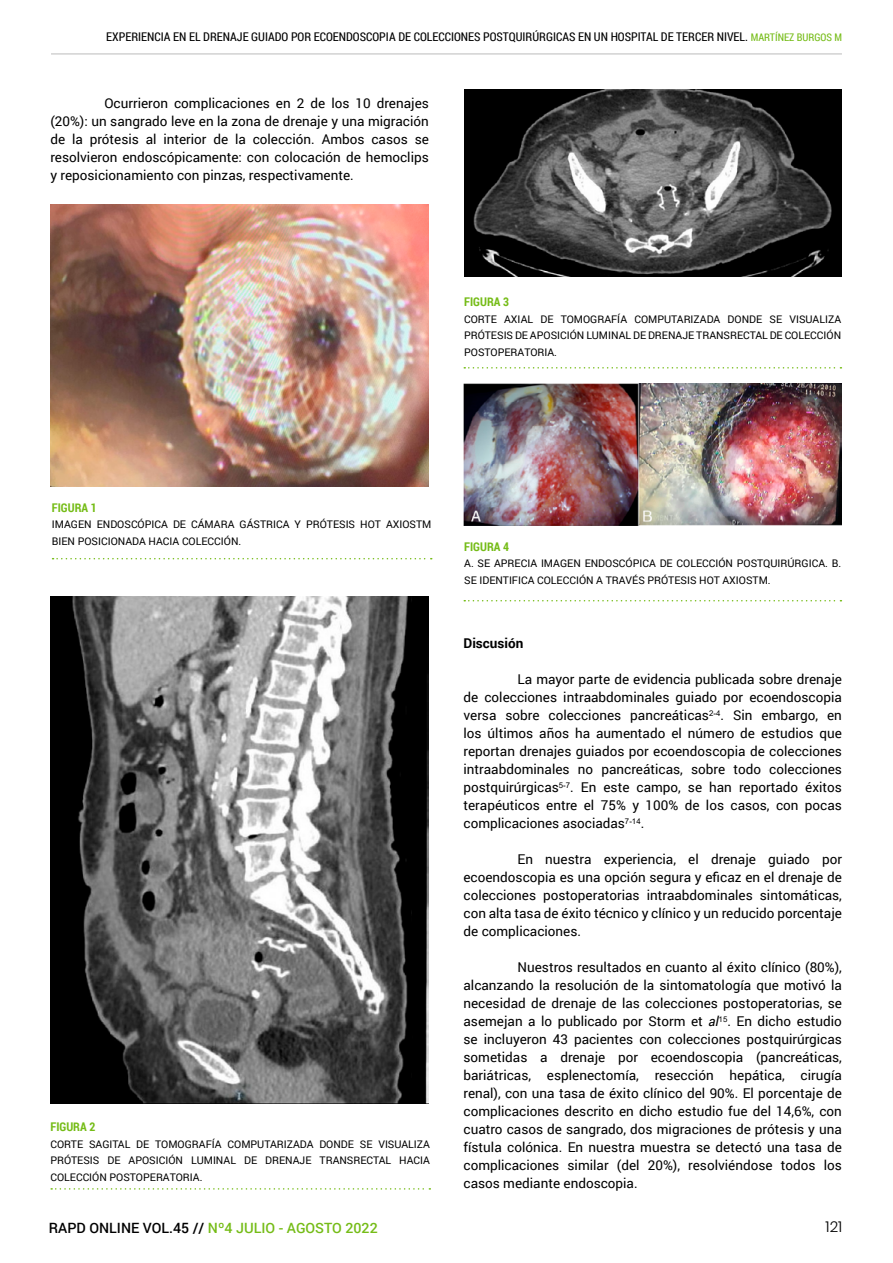
<style>
.page{position:relative;width:893px;height:1263px;background:#fff}
.page>*{position:absolute;margin:0;border:0;box-sizing:border-box;transform-origin:0 0}
.t1{font:300 15px "Poppins";color:#000}
.t2{font:500 14.25px "Roboto";color:#75bc17}
.t3{font:13.5px/18px "Roboto";color:#000;text-align:justify}
.t4{font:700 13.5px "Roboto";color:#000}
.t5{font:12px "Roboto Condensed";color:#000}
.t6{font:700 12px "Roboto Condensed";color:#75bc17}
.t7{font:10.5px/16.5px "Roboto";color:#000;text-align:justify}
.s1{font-size:10.5px;color:#75bc17}
.s2{font-style:italic}
.s3{color:#000}
</style>
<div class="page">
<hr style="left:51px;top:53px;width:791px;height:2px;background:#d2d2d2">
<svg style="left:464px;top:367px;width:377px;height:2px"></svg>
<img style="left:50px;top:596px;width:379px;height:507px">
<svg style="left:51px;top:1188px;width:379px;height:1px"></svg>
<img style="left:50px;top:205px;width:379px;height:281px">
<svg style="left:53px;top:558px;width:379px;height:1px"></svg>
<img style="left:464px;top:89px;width:378px;height:188px">
<img style="left:463px;top:384px;width:379px;height:141px">
<svg style="left:464px;top:600px;width:377px;height:1px"></svg>
<p class="t5" style="left:106px;top:29px;width:737px">EXPERIENCIA EN EL DRENAJE GUIADO POR ECOENDOSCOPIA DE COLECCIONES POSTQUIRÚRGICAS EN UN HOSPITAL DE TERCER NIVEL. <span class="s1">MARTÍNEZ BURGOS M</span></p>
<p class="t3" style="left:50px;top:94px;width:380px;text-indent:54px">Ocurrieron complicaciones en 2 de los 10 drenajes (20%): un sangrado leve en la zona de drenaje y una migración de la prótesis al interior de la colección. Ambos casos se resolvieron endoscópicamente: con colocación de hemoclips y reposicionamiento con pinzas, respectivamente.</p>
<p class="t6" style="left:464px;top:293px;width:46px">FIGURA 3</p>
<p class="t7" style="left:464px;top:310px;width:379px">CORTE AXIAL DE TOMOGRAFÍA COMPUTARIZADA DONDE SE VISUALIZA PRÓTESIS DE APOSICIÓN LUMINAL DE DRENAJE TRANSRECTAL DE COLECCIÓN POSTOPERATORIA.</p>
<p class="t6" style="left:52px;top:499px;width:46px">FIGURA 1</p>
<p class="t7" style="left:52px;top:516px;width:381px">IMAGEN ENDOSCÓPICA DE CÁMARA GÁSTRICA Y PRÓTESIS HOT AXIOSTM<br>BIEN POSICIONADA HACIA COLECCIÓN.</p>
<p class="t6" style="left:50px;top:1118px;width:46px">FIGURA 2</p>
<p class="t7" style="left:50px;top:1135px;width:381px">CORTE SAGITAL DE TOMOGRAFÍA COMPUTARIZADA DONDE SE VISUALIZA PRÓTESIS DE APOSICIÓN LUMINAL DE DRENAJE TRANSRECTAL HACIA COLECCIÓN POSTOPERATORIA.</p>
<p class="t6" style="left:464px;top:538px;width:46px">FIGURA 4</p>
<p class="t7" style="left:464px;top:555px;width:379px">A. SE APRECIA IMAGEN ENDOSCÓPICA DE COLECCIÓN POSTQUIRÚRGICA. B.<br>SE IDENTIFICA COLECCIÓN A TRAVÉS PRÓTESIS HOT AXIOSTM.</p>
<p class="t4" style="left:463px;top:634px;width:61px">Discusión</p>
<p class="t3" style="left:463px;top:670px;width:380px;text-indent:54px">La mayor parte de evidencia publicada sobre drenaje de colecciones intraabdominales guiado por ecoendoscopia versa sobre colecciones pancreáticas<sup>2-4</sup>. Sin embargo, en los últimos años ha aumentado el número de estudios que reportan drenajes guiados por ecoendoscopia de colecciones intraabdominales no pancreáticas, sobre todo colecciones postquirúrgicas<sup>5-7</sup>. En este campo, se han reportado éxitos terapéuticos entre el 75% y 100% de los casos, con pocas complicaciones asociadas<sup>7-14</sup>.</p>
<p class="t3" style="left:463px;top:850px;width:380px;text-indent:54px">En nuestra experiencia, el drenaje guiado por ecoendoscopia es una opción segura y eficaz en el drenaje de colecciones postoperatorias intraabdominales sintomáticas, con alta tasa de éxito técnico y clínico y un reducido porcentaje de complicaciones.</p>
<p class="t3" style="left:463px;top:958px;width:380px;text-indent:54px">Nuestros resultados en cuanto al éxito clínico (80%), alcanzando la resolución de la sintomatología que motivó la necesidad de drenaje de las colecciones postoperatorias, se asemejan a lo publicado por Storm et <span class="s2">al</span><sup>15</sup>. En dicho estudio se incluyeron 43 pacientes con colecciones postquirúrgicas sometidas a drenaje por ecoendoscopia (pancreáticas, bariátricas, esplenectomía, resección hepática, cirugía renal), con una tasa de éxito clínico del 90%. El porcentaje de complicaciones descrito en dicho estudio fue del 14,6%, con cuatro casos de sangrado, dos migraciones de prótesis y una fístula colónica. En nuestra muestra se detectó una tasa de complicaciones similar (del 20%), resolviéndose todos los casos mediante endoscopia.</p>
<p class="t2" style="left:49px;top:1218px;width:330px"><span class="s3">RAPD ONLINE VOL.45 //</span> Nº4 JULIO - AGOSTO 2022</p>
<p class="t1" style="left:826px;top:1218px;width:18px">121</p>
</div>
